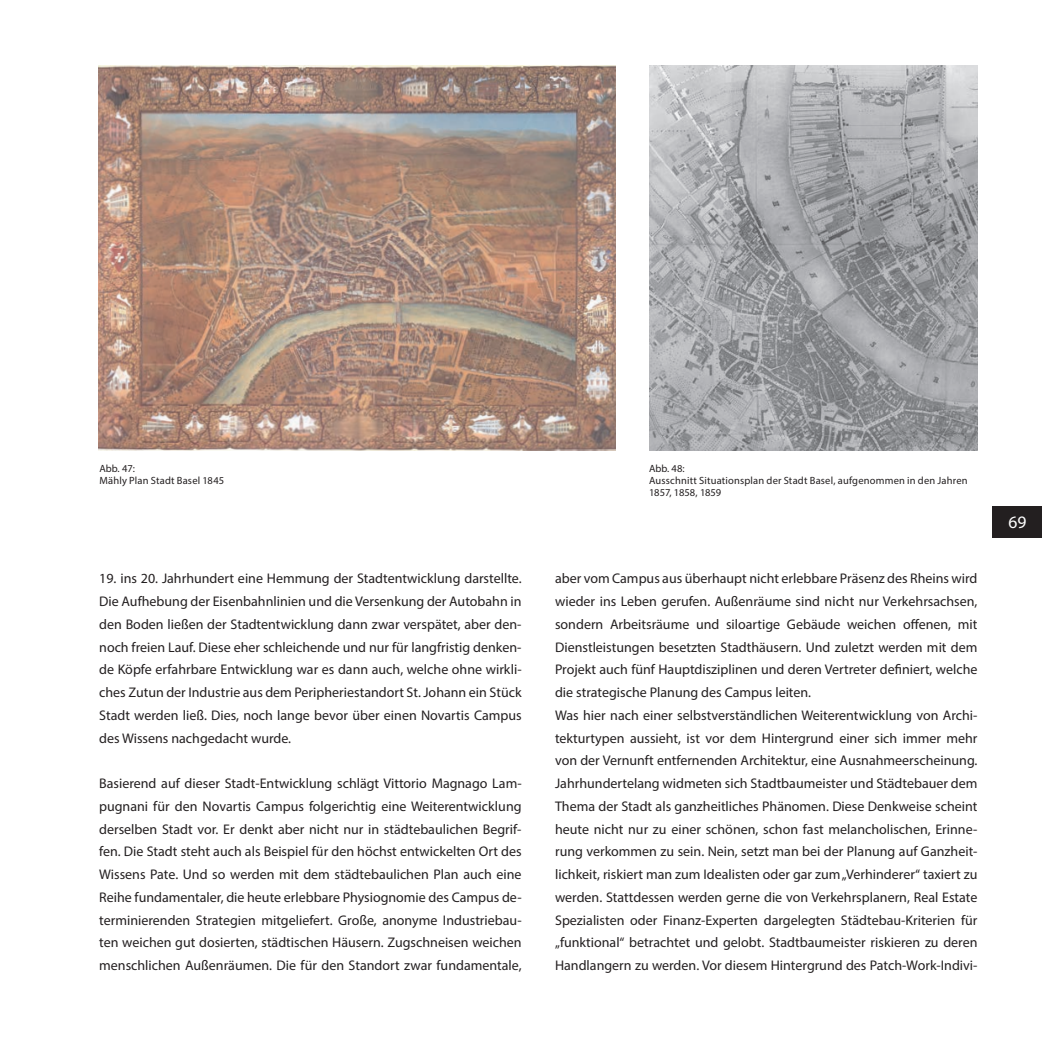
<style>
.page{position:relative;width:1042px;height:1042px;background:#fff}
.page>*{position:absolute;margin:0;border:0;box-sizing:border-box;transform-origin:0 0}
.t1{font:17.5px "Myriad Pro";color:#fff}
.t2{font:14px/22.8px "Myriad Pro";color:#231f20;text-align:justify}
.t3{font:10.5px/12.2px "Myriad Pro";letter-spacing:.015em;color:#231f20}
</style>
<div class="page">
<img style="left:99px;top:65px;width:517px;height:385px">
<img style="left:649px;top:65px;width:329px;height:385px">
<div style="left:992px;top:506px;width:50px;height:31px;background:#231f20"></div>
<p class="t3" style="left:100px;top:462px;width:126px">Abb. 47:<br>Mähly Plan Stadt Basel 1845</p>
<p class="t3" style="left:649px;top:462px;width:320px">Abb. 48:<br>Ausschnitt Situationsplan der Stadt Basel, aufgenommen in den Jahren<br>1857, 1858, 1859</p>
<p class="t2" style="left:99px;top:567px;width:424px">19. ins 20. Jahrhundert eine Hemmung der Stadtentwicklung darstellte.<br>Die Aufhebung der Eisenbahnlinien und die Versenkung der Autobahn in den Boden ließen der Stadtentwicklung dann zwar verspätet, aber den&shy;noch freien Lauf. Diese eher schleichende und nur für langfristig denken&shy;de Köpfe erfahrbare Entwicklung war es dann auch, welche ohne wirkli&shy;ches Zutun der Industrie aus dem Peripheriestandort St. Johann ein Stück Stadt werden ließ. Dies, noch lange bevor über einen Novartis Campus des Wissens nachgedacht wurde.</p>
<p class="t2" style="left:99px;top:772px;width:424px">Basierend auf dieser Stadt-Entwicklung schlägt Vittorio Magnago Lam&shy;pugnani für den Novartis Campus folgerichtig eine Weiterentwicklung derselben Stadt vor. Er denkt aber nicht nur in städtebaulichen Begrif&shy;fen. Die Stadt steht auch als Beispiel für den höchst entwickelten Ort des Wissens Pate. Und so werden mit dem städtebaulichen Plan auch eine Reihe fundamentaler, die heute erlebbare Physiognomie des Campus de&shy;terminierenden Strategien mitgeliefert. Große, anonyme Industriebau&shy;ten weichen gut dosierten, städtischen Häusern. Zugschneisen weichen menschlichen Außenräumen. Die für den Standort zwar fundamentale,</p>
<p class="t2" style="left:555px;top:567px;width:424px;text-align:left">aber vom Campus aus überhaupt nicht erlebbare Präsenz des Rheins wird wieder ins Leben gerufen. Außenräume sind nicht nur Verkehrsachsen, sondern Arbeitsräume und siloartige Gebäude weichen offenen, mit Dienstleistungen besetzten Stadthäusern. Und zuletzt werden mit dem Projekt auch fünf Hauptdisziplinen und deren Vertreter definiert, welche die strategische Planung des Campus leiten.<br>Was hier nach einer selbstverständlichen Weiterentwicklung von Archi&shy;tekturtypen aussieht, ist vor dem Hintergrund einer sich immer mehr von der Vernunft entfernenden Architektur, eine Ausnahmeerscheinung.<br>Jahrhundertelang widmeten sich Stadtbaumeister und Städtebauer dem Thema der Stadt als ganzheitliches Phänomen. Diese Denkweise scheint heute nicht nur zu einer schönen, schon fast melancholischen, Erinne&shy;rung verkommen zu sein. Nein, setzt man bei der Planung auf Ganzheit&shy;lichkeit, riskiert man zum Idealisten oder gar zum „Verhinderer“ taxiert zu werden. Stattdessen werden gerne die von Verkehrsplanern, Real Estate Spezialisten oder Finanz-Experten dargelegten Städtebau-Kriterien für „funktional“ betrachtet und gelobt. Stadtbaumeister riskieren zu deren Handlangern zu werden. Vor diesem Hintergrund des Patch-Work-Indivi-</p>
<p class="t1" style="left:1008px;top:511px;width:19px">69</p>
</div>
